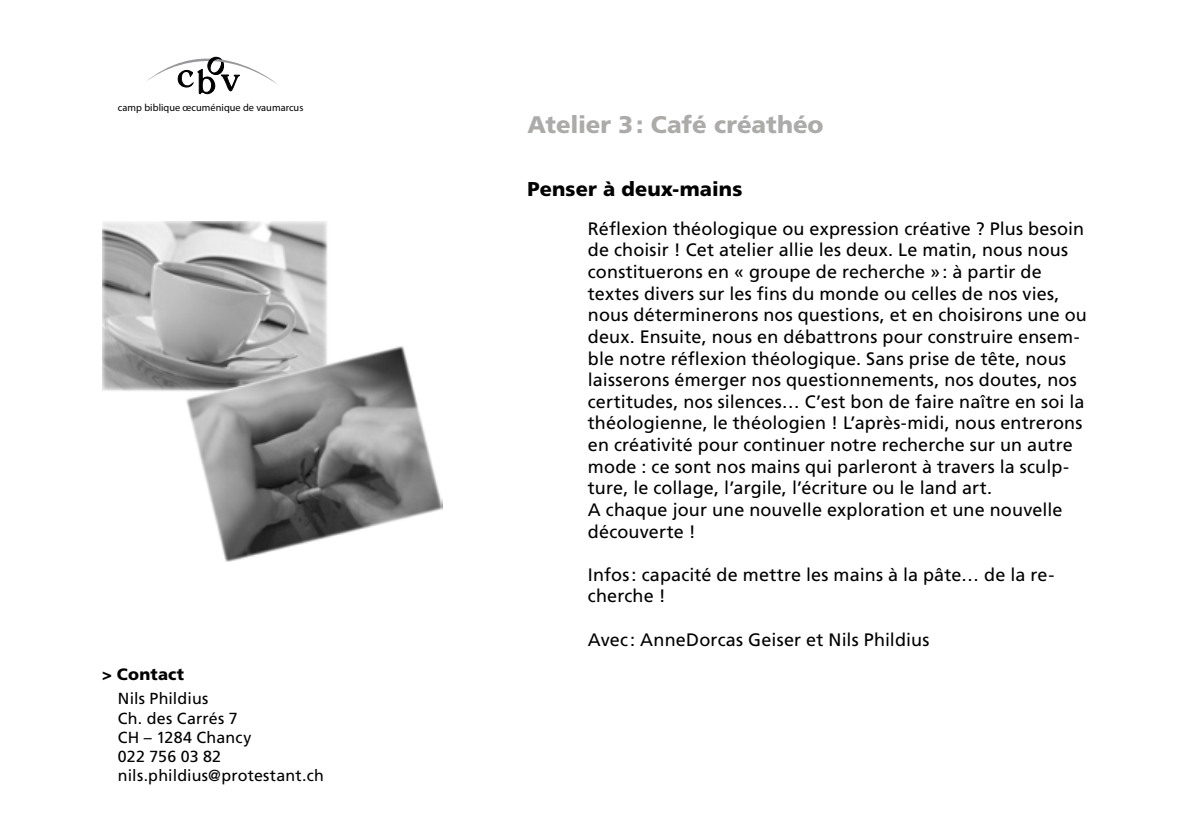
<style>
.page{position:relative;width:1191px;height:840px;background:#fff}
.page>*{position:absolute;margin:0;border:0;box-sizing:border-box;transform-origin:0 0}
.t1{font:900 24px "Frutiger LT";letter-spacing:-.005em;color:#acabaa}
.t2{font:900 20px "Frutiger LT";letter-spacing:.005em;color:#000}
.t3{font:18px/21.6px "Frutiger LT";letter-spacing:.01em;color:#000}
.t4{font:900 16.4px "Frutiger LT";letter-spacing:.015em;color:#000}
.t5{font:16px/19.2px "Frutiger LT";letter-spacing:.01em;color:#000}
.t6{font:10.4px "Myriad Pro";letter-spacing:.005em;color:#000}
</style>
<div class="page">
<svg style="left:147px;top:57px;width:131px;height:38px"></svg>
<img style="left:102px;top:221px;width:340px;height:340px">
<p class="t6" style="left:118px;top:101px;width:187px">camp biblique œcuménique de vaumarcus</p>
<p class="t4" style="left:102px;top:663px;width:84px">&gt; Contact</p>
<p class="t5" style="left:118px;top:689px;width:207px">Nils Phildius<br>Ch. des Carrés 7<br>CH – 1284 Chancy<br>022 756 03 82 nils.phildius@protestant.ch</p>
<h1 class="t1" style="left:527px;top:110px;width:298px">Atelier 3: Café créathéo</h1>
<p class="t2" style="left:527px;top:177px;width:216px">Penser à deux-mains</p>
<p class="t3" style="left:588px;top:218px;width:500px">Réflexion théologique ou expression créative ? Plus besoin de choisir ! Cet atelier allie les deux. Le matin, nous nous constituerons en « groupe de recherche »: à partir de textes divers sur les fins du monde ou celles de nos vies, nous déterminerons nos questions, et en choisirons une ou deux. Ensuite, nous en débattrons pour construire ensem&shy;ble notre réflexion théologique. Sans prise de tête, nous laisserons émerger nos questionnements, nos doutes, nos certitudes, nos silences… C’est bon de faire naître en soi la théologienne, le théologien ! L’après-midi, nous entrerons en créativité pour continuer notre recherche sur un autre mode : ce sont nos mains qui parleront à travers la sculp&shy;ture, le collage, l’argile, l’écriture ou le land art.<br>A chaque jour une nouvelle exploration et une nouvelle découverte !</p>
<p class="t3" style="left:588px;top:563px;width:468px">Infos: capacité de mettre les mains à la pâte… de la re&shy;cherche !</p>
<p class="t3" style="left:588px;top:628px;width:343px">Avec : AnneDorcas Geiser et Nils Phildius</p>
</div>
